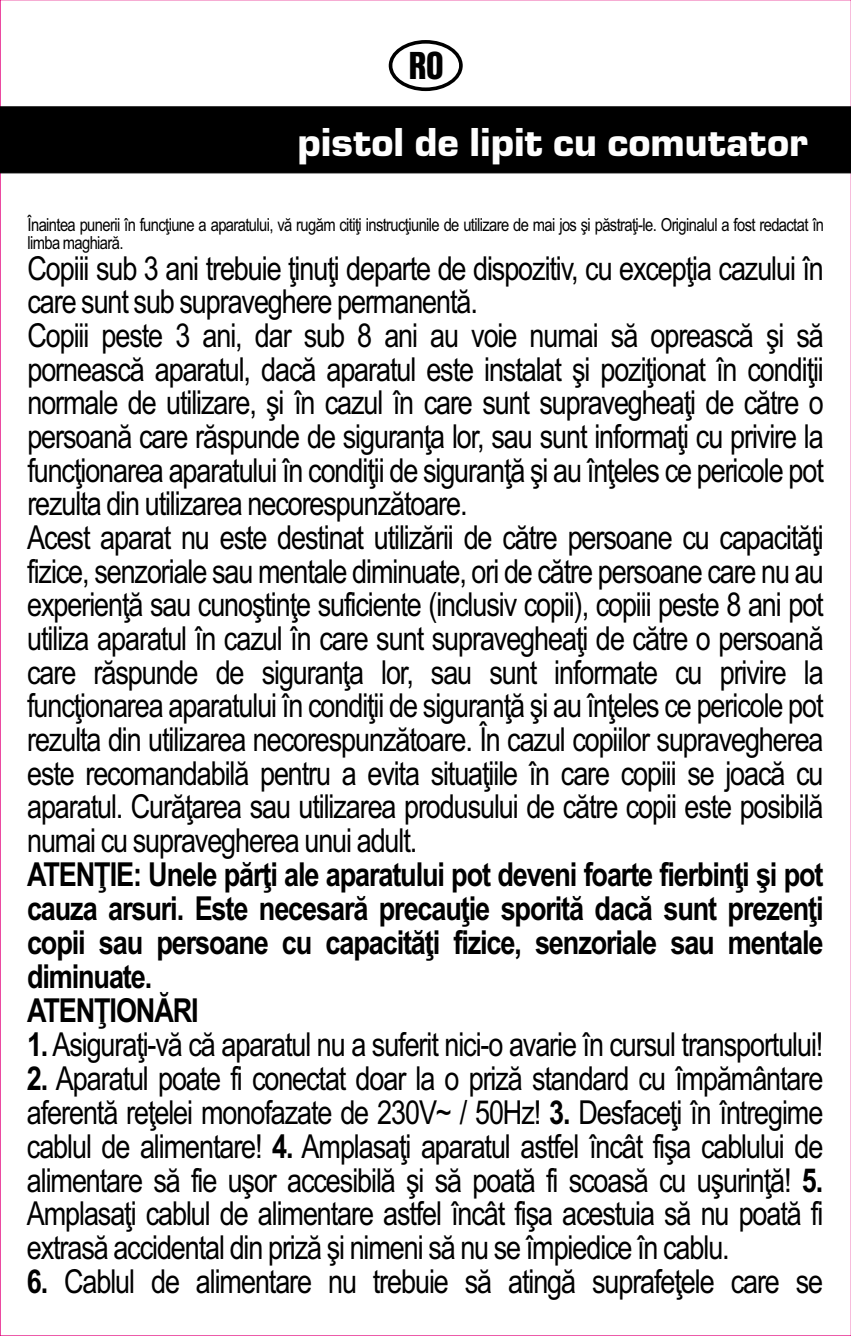
<style>
.page{position:relative;width:851px;height:1336px;background:#fff}
.page>*{position:absolute;margin:0;border:0;box-sizing:border-box;transform-origin:0 0}
.t1{font:42px "Eurostile TEE Blac";color:#fefefe}
.t2{font:40.5px "Nimbus San DEE Blac Cond";color:#000}
.t3{font:36px "Eurostile TEE Blac";color:#fefefe}
.t4{font:33px/33.6px "Arial Narrow";letter-spacing:-.035em;color:#000}
.t5{font:700 33px/33.9px "Arial Narrow";letter-spacing:-.035em;color:#000}
.t6{font:18px/18.3px "Arial Narrow";letter-spacing:-.035em;color:#000}
.s1{font-weight:700}
</style>
<div class="page">
<div style="left:0;top:106px;width:850px;height:67px;background:#000"></div>
<svg style="left:388px;top:40px;width:74px;height:51px"></svg>
<p class="t2" style="left:408px;top:49px;width:37px">RO</p>
<p class="t1" style="left:297px;top:125px;width:430px">pistol de lipit cu comut</p>
<p class="t3" style="left:531px;top:137px;width:326px">forrasztópák<sup>at</sup>a állom</p>
<p class="t1" style="left:767px;top:125px;width:42px">or</p>
<p class="t6" style="left:28px;top:217px;width:797px">Înaintea punerii în funcţiune a aparatului, vă rugăm citiţi instrucţiunile de utilizare de mai jos şi păstraţi-le. Originalul a fost redactat în limba maghiară.</p>
<p class="t4" style="left:27px;top:254px;width:798px">Copiii sub 3 ani trebuie ţinuţi departe de dispozitiv, cu excepţia cazului în care sunt sub supraveghere permanentă.<br>Copiii peste 3 ani, dar sub 8 ani au voie numai să oprească şi să pornească aparatul, dacă aparatul este instalat şi poziţionat în condiţii normale de utilizare, şi în cazul în care sunt supravegheaţi de către o persoană care răspunde de siguranţa lor, sau sunt informaţi cu privire la funcţionarea aparatului în condiţii de siguranţă şi au înţeles ce pericole pot rezulta din utilizarea necorespunzătoare.<br>Acest aparat nu este destinat utilizării de către persoane cu capacităţi fizice, senzoriale sau mentale diminuate, ori de către persoane care nu au experienţă sau cunoştinţe suficiente (inclusiv copii), copiii peste 8 ani pot utiliza aparatul în cazul în care sunt supravegheaţi de către o persoană care răspunde de siguranţa lor, sau sunt informate cu privire la funcţionarea aparatului în condiţii de siguranţă şi au înţeles ce pericole pot rezulta din utilizarea necorespunzătoare. În cazul copiilor supravegherea este recomandabilă pentru a evita situaţiile în care copiii se joacă cu aparatul. Curăţarea sau utilizarea produsului de către copii este posibilă numai cu supravegherea unui adult.</p>
<p class="t5" style="left:27px;top:860px;width:798px">ATENŢIE: Unele părţi ale aparatului pot deveni foarte fierbinţi şi pot cauza arsuri. Este necesară precauţie sporită dacă sunt prezenţi copii sau persoane cu capacităţi fizice, senzoriale sau mentale diminuate.<br>ATENŢIONĂRI</p>
<p class="t4" style="left:27px;top:1030px;width:797px"><span class="s1">1.</span> Asiguraţi-vă că aparatul nu a suferit nici-o avarie în cursul transportului!</p>
<p class="t4" style="left:27px;top:1063px;width:798px;text-align:justify"><span class="s1">2.</span> Aparatul poate fi conectat doar la o priză standard cu împământare aferentă reţelei monofazate de 230V~ / 50Hz! <span class="s1">3.</span> Desfaceţi în întregime cablul de alimentare! <span class="s1">4.</span> Amplasaţi aparatul astfel încât fişa cablului de alimentare să fie uşor accesibilă şi să poată fi scoasă cu uşurinţă! <span class="s1">5.<br></span>Amplasaţi cablul de alimentare astfel încât fişa acestuia să nu poată fi extrasă accidental din priză şi nimeni să nu se împiedice în cablu.</p>
<p class="t4" style="left:27px;top:1267px;width:797px"><span class="s1">6.</span> Cablul de alimentare nu trebuie să atingă suprafeţele care se</p>
</div>
